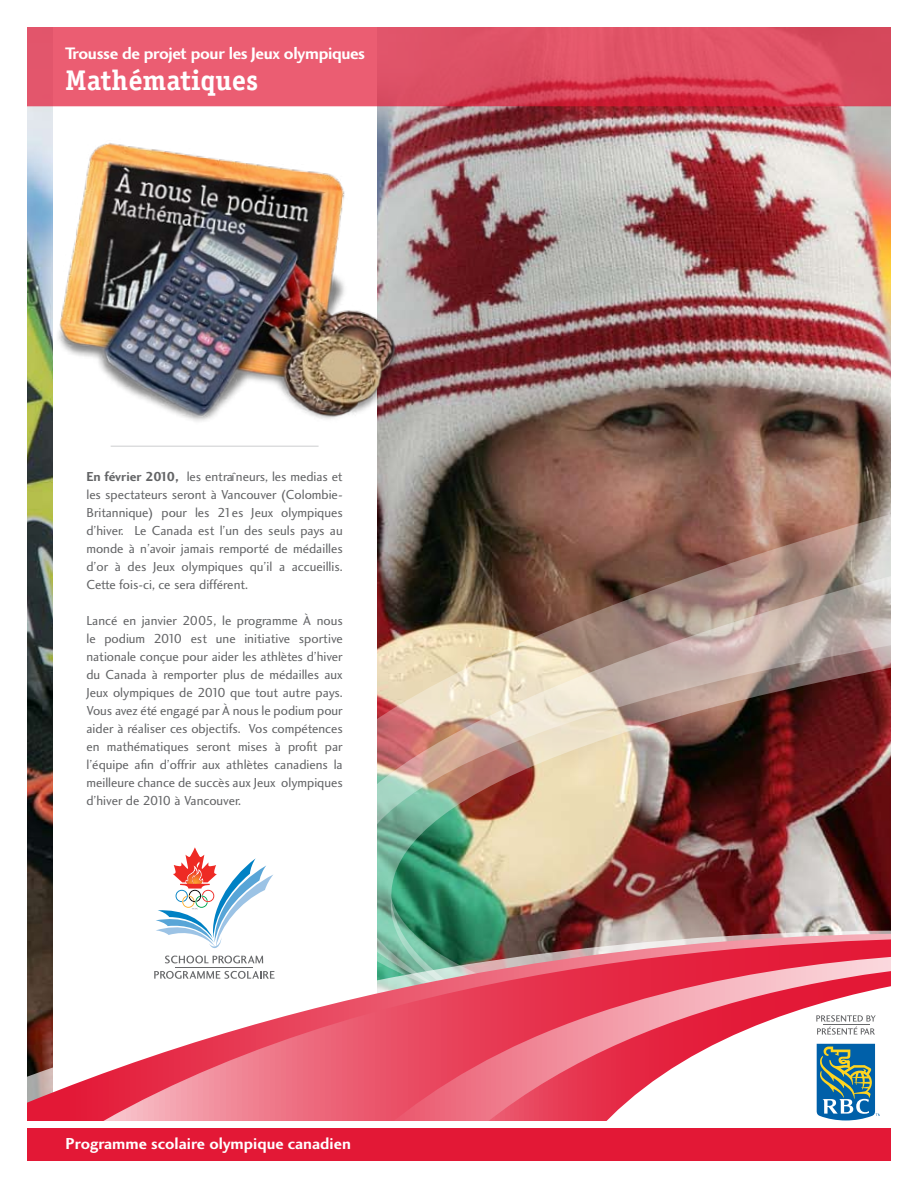
<style>
.page{position:relative;width:918px;height:1188px;background:#fff}
.page>*{position:absolute;margin:0;border:0;box-sizing:border-box;transform-origin:0 0}
.t1{font:700 28.5px "Officina Serif";color:#fff}
.t2{font:17.25px "Charlotte Sans Bold Plain";letter-spacing:-.02em;color:#fff}
.t3{font:16.5px "Charlotte Sans Bold Plain";color:#fff}
.t4{font:13.5px/18px "Charlotte Sans Book Plain";color:#636466;text-align:justify}
.s1{font-family:"Charlotte Sans Bold Plain"}
</style>
<div class="page">
<img style="left:27px;top:106px;width:864px;height:776px">
<div style="left:27px;top:1128px;width:864px;height:33px;background:#e31836"></div>
<div style="left:53px;top:0;width:324px;height:1122px;background:#fff"></div>
<svg style="left:27px;top:27px;width:864px;height:79px;background:#e15166"></svg>
<img style="left:377px;top:497px;width:514px;height:363px">
<svg style="left:27px;top:892px;width:360px;height:228px"></svg>
<img style="left:387px;top:680px;width:504px;height:440px">
<svg style="left:767px;top:827px;width:124px;height:293px"></svg>
<svg style="left:156px;top:847px;width:117px;height:101px"></svg>
<svg style="left:165px;top:956px;width:98px;height:7px"></svg>
<svg style="left:154px;top:971px;width:121px;height:8px"></svg>
<hr style="left:175px;top:967px;width:78px;height:1px;background:#696a6c">
<hr style="left:111px;top:446px;width:208px;height:1px;background:#d1d3d4">
<img style="left:27px;top:123px;width:400px;height:319px">
<p class="t2" style="left:65px;top:43px;width:302px">Trousse de projet pour les Jeux olympiques</p>
<h1 class="t1" style="left:65px;top:62px;width:195px">Mathématiques</h1>
<p class="t4" style="left:86px;top:467px;width:258px"><span class="s1">En février 2010,</span> les entraîneurs, les medias et les spectateurs seront à Vancouver (Colombie-Britannique) pour les 21es Jeux olympiques d’hiver. Le Canada est l’un des seuls pays au monde à n’avoir jamais remporté de médailles d’or à des Jeux olympiques qu’il a accueillis.<br>Cette fois-ci, ce sera différent.</p>
<p class="t4" style="left:86px;top:611px;width:258px">Lancé en janvier 2005, le programme À nous le podium 2010 est une initiative sportive nationale conçue pour aider les athlètes d’hiver du Canada à remporter plus de médailles aux Jeux olympiques de 2010 que tout autre pays.<br>Vous avez été engagé par À nous le podium pour aider à réaliser ces objectifs. Vos compétences en mathématiques seront mises à profit par l’équipe afin d’offrir aux athlètes canadiens la meilleure chance de succès aux Jeux olympiques d’hiver de 2010 à Vancouver.</p>
<p class="t3" style="left:66px;top:1134px;width:287px">Programme scolaire olympique canadien</p>
</div>
